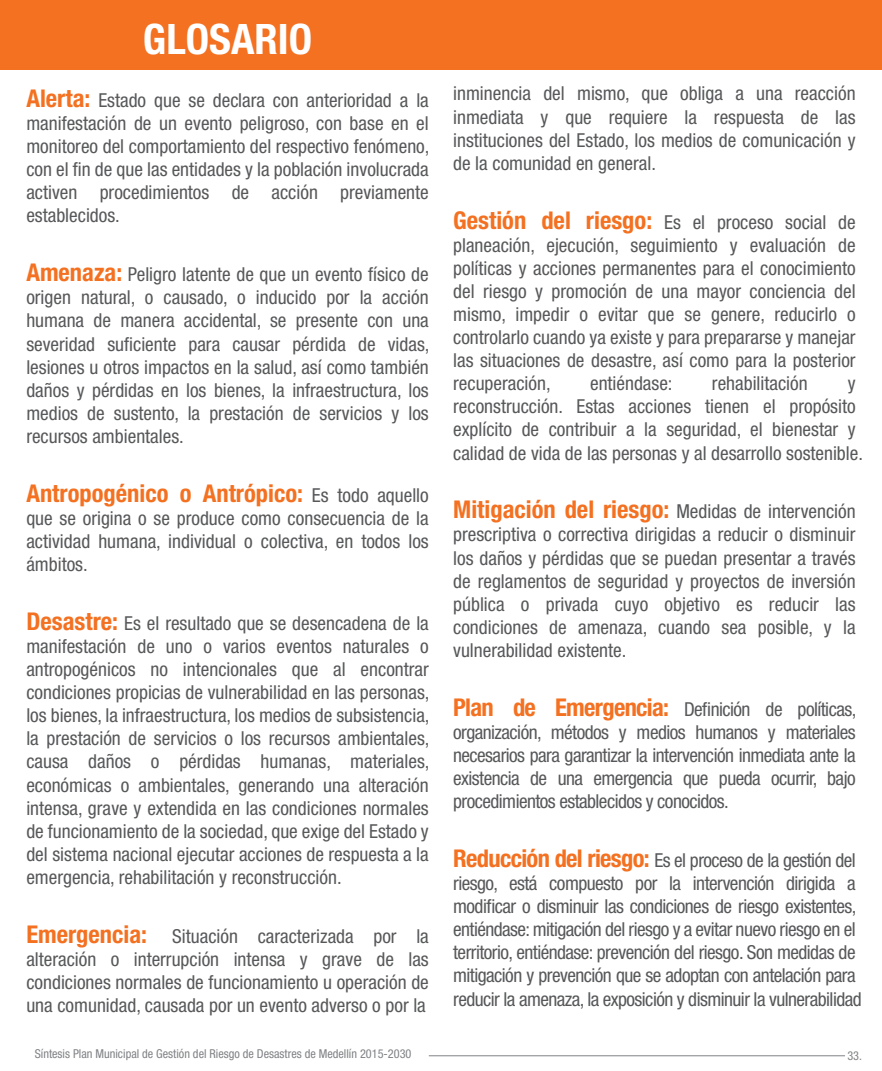
<style>
.page{position:relative;width:882px;height:1071px;background:#fff}
.page>*{position:absolute;margin:0;border:0;box-sizing:border-box;transform-origin:0 0}
.t1{font:700 condensed 42px "Helvetica Neue LT Std";color:#fff}
.t2{font:700 condensed 24.5px "Helvetica Neue LT Std";color:#f37121}
.t3{font:condensed 19.25px/23.1px "Helvetica Neue LT Std";color:#57585a;text-align:justify}
.t4{font:condensed 19.25px/23.1px "Helvetica Neue LT Std";letter-spacing:-.03em;color:#57585a}
.t5{font:condensed 12.25px "Helvetica Neue LT Std";color:#808285}
.s1{font-weight:700;font-size:24.5px;color:#f37121}
.s2{font-weight:400;font-size:19.25px;color:#57585a}
</style>
<div class="page">
<div style="left:0;top:0;width:882px;height:69px;background:#f37121"></div>
<hr style="left:429px;top:1055px;width:416px;height:1px;background:#808285">
<h1 class="t1" style="left:143px;top:14px;width:171px">GLOSARIO</h1>
<p class="t3" style="left:26px;top:89px;width:405px"><span class="s1">Alerta:</span> Estado que se declara con anterioridad a la manifestación de un evento peligroso, con base en el monitoreo del comportamiento del respectivo fenómeno, con el fin de que las entidades y la población involucrada activen procedimientos de acción previamente establecidos.</p>
<p class="t3" style="left:26px;top:263px;width:405px"><span class="s1">Amenaza:</span> Peligro latente de que un evento físico de origen natural, o causado, o inducido por la acción humana de manera accidental, se presente con una severidad suficiente para causar pérdida de vidas, lesiones u otros impactos en la salud, así como también daños y pérdidas en los bienes, la infraestructura, los medios de sustento, la prestación de servicios y los recursos ambientales.</p>
<p class="t2" style="left:26px;top:478px;width:404px">Antropogénico o Antrópico: <span class="s2">Es todo aquello</span></p>
<p class="t3" style="left:26px;top:506px;width:404px">que se origina o se produce como consecuencia de la actividad humana, individual o colectiva, en todos los ámbitos.</p>
<p class="t3" style="left:26px;top:611px;width:405px"><span class="s1">Desastre:</span> Es el resultado que se desencadena de la manifestación de uno o varios eventos naturales o antropogénicos no intencionales que al encontrar condiciones propicias de vulnerabilidad en las personas, los bienes, la infraestructura, los medios de subsistencia, la prestación de servicios o los recursos ambientales, causa daños o pérdidas humanas, materiales, económicas o ambientales, generando una alteración intensa, grave y extendida en las condiciones normales de funcionamiento de la sociedad, que exige del Estado y del sistema nacional ejecutar acciones de respuesta a la emergencia, rehabilitación y reconstrucción.</p>
<p class="t3" style="left:26px;top:924px;width:404px"><span class="s1">Emergencia:</span> Situación caracterizada por la alteración o interrupción intensa y grave de las condiciones normales de funcionamiento u operación de una comunidad, causada por un evento adverso o por la</p>
<p class="t3" style="left:453px;top:82px;width:404px">inminencia del mismo, que obliga a una reacción inmediata y que requiere la respuesta de las instituciones del Estado, los medios de comunicación y de la comunidad en general.</p>
<p class="t3" style="left:453px;top:210px;width:404px"><span class="s1">Gestión del riesgo:</span> Es el proceso social de planeación, ejecución, seguimiento y evaluación de políticas y acciones permanentes para el conocimiento del riesgo y promoción de una mayor conciencia del mismo, impedir o evitar que se genere, reducirlo o controlarlo cuando ya existe y para prepararse y manejar las situaciones de desastre, así como para la posterior recuperación,</p>
<p class="t3" style="left:590px;top:372px;width:84px">entiéndase:</p>
<p class="t3" style="left:712px;top:372px;width:97px">rehabilitación</p>
<p class="t3" style="left:453px;top:372px;width:411px;text-align:left;text-indent:395px">y reconstrucción. Estas acciones tienen el propósito explícito de contribuir a la seguridad, el bienestar y calidad de vida de las personas y al desarrollo sostenible.</p>
<p class="t3" style="left:453px;top:500px;width:404px"><span class="s1">Mitigación del riesgo:</span> Medidas de intervención prescriptiva o correctiva dirigidas a reducir o disminuir los daños y pérdidas que se puedan presentar a través de reglamentos de seguridad y proyectos de inversión pública o privada cuyo objetivo es reducir las condiciones de amenaza, cuando sea posible, y la vulnerabilidad existente.</p>
<p class="t3" style="left:453px;top:697px;width:405px"><span class="s1">Plan de Emergencia:</span> Definición de políticas, organización, métodos y medios humanos y materiales necesarios para garantizar la intervención inmediata ante la existencia de una emergencia que pueda ocurrir, bajo procedimientos establecidos y conocidos.</p>
<p class="t4" style="left:453px;top:849px;width:410px"><span class="s1">Reducción del riesgo:</span> Es el proceso de la gestión del riesgo, está compuesto por la intervención dirigida a modificar o disminuir las condiciones de riesgo existentes, entiéndase: mitigación del riesgo y a evitar nuevo riesgo en el territorio, entiéndase: prevención del riesgo. Son medidas de mitigación y prevención que se adoptan con antelación para reducir la amenaza, la exposición y disminuir la vulnerabilidad</p>
<p class="t5" style="left:35px;top:1046px;width:378px">Síntesis Plan Municipal de Gestión del Riesgo de Desastres de Medellín 2015-2030</p>
<p class="t5" style="left:847px;top:1048px;width:16px">33.</p>
</div>
